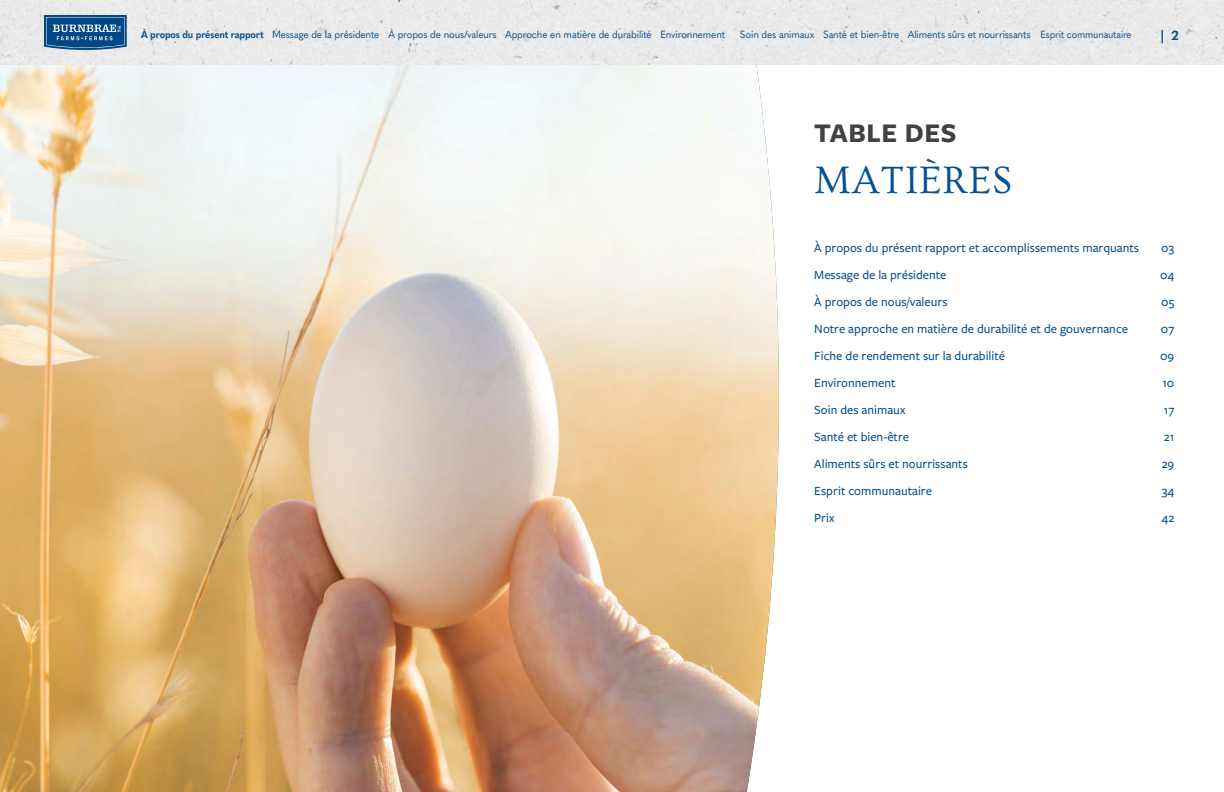
<style>
.page{position:relative;width:1224px;height:792px;background:#fff}
.page>*{position:absolute;margin:0;border:0;box-sizing:border-box;transform-origin:0 0}
.t1{font:40px "Ovo";letter-spacing:.02em;color:#07518e}
.t2{font:700 28px "Freight Sans Pro";letter-spacing:.02em;color:#414042}
.t3{font:500 13px "Freight Sans Pro";color:#07518e}
.t4{font:700 13px "Quasimoda";color:#07518e}
.t5{font:10.3px "Quasimoda";letter-spacing:-.015em;color:#07518e;scale:.96 1}
.s1{font-weight:700}
</style>
<div class="page">
<img style="left:0;top:65px;width:779px;height:727px">
<div style="left:0;top:0;width:1224px;height:65px;background:#eaeaeb"></div>
<svg style="left:44px;top:15px;width:83px;height:35px;background:#2b6699"></svg>
<p class="t5" style="left:141px;top:27px;width:610px"><span class="s1">À propos du présent rapport</span> Message de la présidente À propos de nous/valeurs Approche en matière de durabilité Environnement</p>
<p class="t5" style="left:740px;top:27px;width:410px">Soin des animaux Santé et bien-être Aliments sûrs et nourrissants Esprit communautaire</p>
<p class="t4" style="left:1161px;top:25px;width:19px">| 2</p>
<h2 class="t2" style="left:814px;top:114px;width:144px">TABLE DES</h2>
<h1 class="t1" style="left:814px;top:159px;width:199px">MATIÈRES</h1>
<p class="t3" style="left:814px;top:239px;width:326px">À propos du présent rapport et accomplissements marquants</p>
<p class="t3" style="left:1161px;top:239px;width:15px">03</p>
<p class="t3" style="left:814px;top:266px;width:134px">Message de la présidente</p>
<p class="t3" style="left:1160px;top:266px;width:16px">04</p>
<p class="t3" style="left:814px;top:293px;width:135px">À propos de nous/valeurs</p>
<p class="t3" style="left:1161px;top:293px;width:15px">05</p>
<p class="t3" style="left:814px;top:320px;width:315px">Notre approche en matière de durabilité et de gouvernance</p>
<p class="t3" style="left:1161px;top:320px;width:15px">07</p>
<p class="t3" style="left:814px;top:347px;width:192px">Fiche de rendement sur la durabilité</p>
<p class="t3" style="left:1160px;top:347px;width:16px">09</p>
<p class="t3" style="left:814px;top:374px;width:83px">Environnement</p>
<p class="t3" style="left:1162px;top:374px;width:13px">10</p>
<p class="t3" style="left:814px;top:401px;width:93px">Soin des animaux</p>
<p class="t3" style="left:1164px;top:401px;width:12px">17</p>
<p class="t3" style="left:814px;top:428px;width:96px">Santé et bien-être</p>
<p class="t3" style="left:1164px;top:428px;width:12px">21</p>
<p class="t3" style="left:814px;top:455px;width:155px">Aliments sûrs et nourrissants</p>
<p class="t3" style="left:1162px;top:455px;width:14px">29</p>
<p class="t3" style="left:814px;top:482px;width:119px">Esprit communautaire</p>
<p class="t3" style="left:1162px;top:482px;width:14px">34</p>
<p class="t3" style="left:814px;top:509px;width:22px">Prix</p>
<p class="t3" style="left:1162px;top:509px;width:14px">42</p>
</div>
